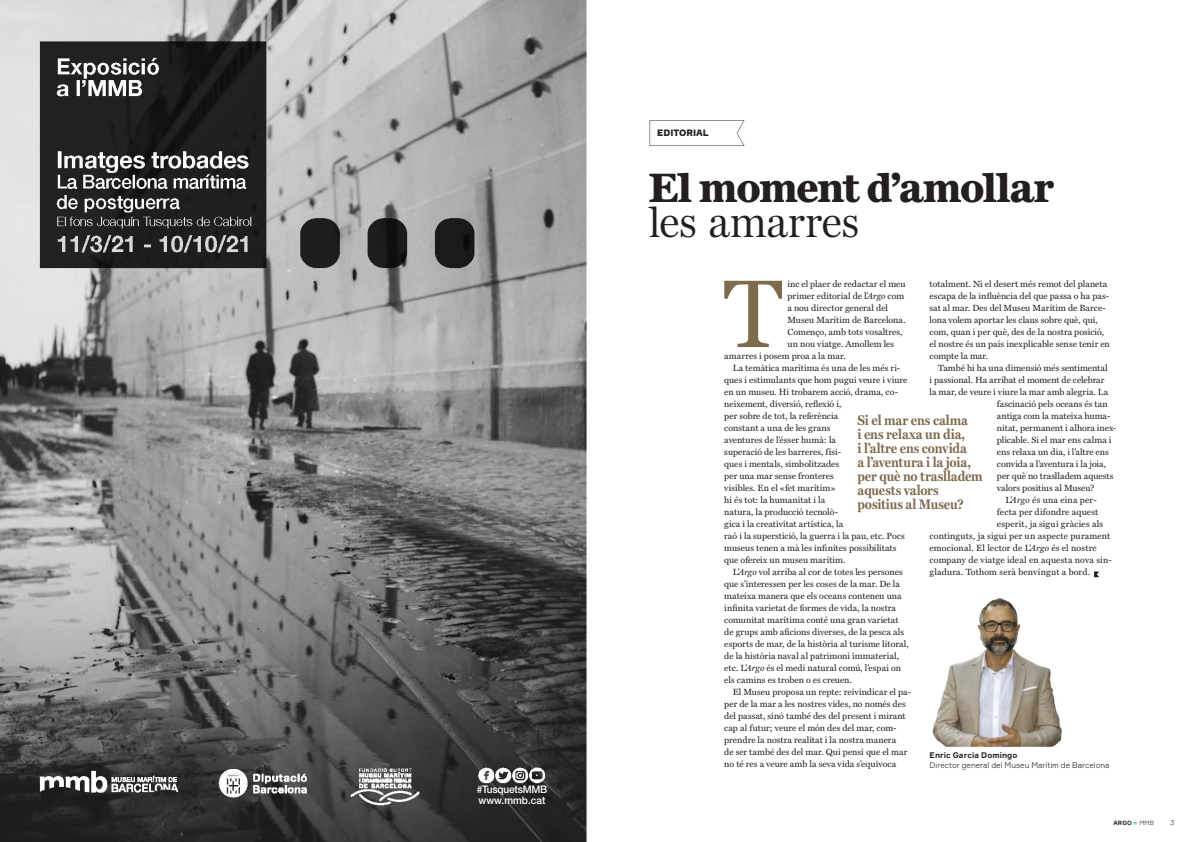
<style>
.page{position:relative;width:1190px;height:842px;background:#fff}
.page>*{position:absolute;margin:0;border:0;box-sizing:border-box;transform-origin:0 0}
.t1{font:95.6px "Georgia";color:#7e6a4d}
.t2{font:43.9px "Miller Daily One";letter-spacing:-.015em;color:#231f20}
.t3{font:700 41.9px "Miller Daily One";letter-spacing:-.025em;color:#231f20}
.t4{font:700 14px/14px "Miller Text";letter-spacing:-.01em;color:#7e6a4d;scale:.9 1}
.t5{font:500 10.5px/10.5px "Helvetica Neue LT Std";letter-spacing:-.02em;color:#fff;scale:.96 1}
.t6{font:9px/12px "Miller Text";letter-spacing:.005em;color:#231f20}
.t7{font:9px "Miller Text";letter-spacing:.025em;color:#231f20}
.t8{font:900 9px "Formular";color:#231f20}
.t9{font:300 8px "Formular";color:#231f20}
.t10{font:700 8px "Formular";letter-spacing:.005em;color:#231f20}
.t11{font:300 7px "Formular";color:#231f20}
.t12{font:700 6px "Formular";color:#231f20}
.s1{font-style:italic}
.s2{color:#00aeef}
.s3{font-weight:300;font-style:italic}
</style>
<div class="page">
<img style="left:0;top:0;width:1099px;height:841px">
<img style="left:928px;top:593px;width:136px;height:157px">
<p class="t5" style="left:477px;top:783px;width:75px">#TusquetsMMB www.mmb.cat</p>
<p class="t8" style="left:657px;top:127px;width:53px">EDITORIAL</p>
<h3 class="t3" style="left:648px;top:162px;width:407px">El moment d’amollar</h3>
<h2 class="t2" style="left:648px;top:199px;width:213px">les amarres</h2>
<p class="t6" style="left:929px;top:277px;width:182px">totalment. Ni el desert més remot del planeta escapa de la influència del que passa o ha pas&shy;sat al mar. Des del Museu Marítim de Barce&shy;lona volem aportar les claus sobre què, qui, com, quan i per què, des de la nostra posició, el nostre és un país inexplicable sense tenir en compte la mar.</p>
<p class="t6" style="left:938px;top:361px;width:171px">També hi ha una dimensió més sentimental</p>
<p class="t6" style="left:929px;top:373px;width:176px">i passional. Ha arribat el moment de celebrar</p>
<p class="t6" style="left:929px;top:385px;width:180px">la mar, de veure i viure la mar amb alegria. La</p>
<p class="t6" style="left:997px;top:397px;width:112px">fascinació pels oceans és tan</p>
<p class="t6" style="left:997px;top:409px;width:115px">antiga com la mateixa huma-</p>
<p class="t6" style="left:997px;top:421px;width:121px">nitat, permanent i alhora inex-</p>
<p class="t6" style="left:997px;top:433px;width:116px">plicable. Si el mar ens calma i</p>
<p class="t6" style="left:997px;top:445px;width:113px">ens relaxa un dia, i l’altre ens</p>
<p class="t6" style="left:997px;top:457px;width:111px">convida a l’aventura i la joia,</p>
<p class="t6" style="left:997px;top:469px;width:118px">per què no traslladem aquests</p>
<p class="t6" style="left:997px;top:481px;width:99px">valors positius al Museu?</p>
<p class="t6" style="left:1005px;top:493px;width:93px">L’<span class="s1">Argo</span> és una eina per-</p>
<p class="t6" style="left:997px;top:505px;width:103px">fecta per difondre aquest</p>
<p class="t7" style="left:997px;top:518px;width:108px">esperit, ja sigui gràcies als</p>
<p class="t6" style="left:929px;top:529px;width:182px">continguts, ja sigui per un aspecte purament</p>
<p class="t6" style="left:929px;top:541px;width:169px">emocional. El lector de L’<span class="s1">Argo</span> és el nostre</p>
<p class="t6" style="left:929px;top:553px;width:184px">company de viatge ideal en aquesta nova sin-</p>
<p class="t6" style="left:929px;top:565px;width:162px">gladura. Tothom serà benvingut a bord.</p>
<h1 class="t1" style="left:723px;top:244px;width:61px">T</h1>
<p class="t6" style="left:787px;top:278px;width:120px">inc el plaer de redactar el meu</p>
<p class="t6" style="left:787px;top:290px;width:118px">primer editorial de l’<span class="s1">Argo</span> com</p>
<p class="t6" style="left:787px;top:302px;width:102px">a nou director general del</p>
<p class="t6" style="left:787px;top:314px;width:120px">Museu Marítim de Barcelona.</p>
<p class="t6" style="left:787px;top:326px;width:116px">Començo, amb tots vosaltres,</p>
<p class="t6" style="left:787px;top:338px;width:108px">un nou viatge. Amollem les</p>
<p class="t6" style="left:724px;top:350px;width:123px">amarres i posem proa a la mar.</p>
<p class="t6" style="left:733px;top:362px;width:169px">La temàtica marítima és una de les més ri-</p>
<p class="t6" style="left:724px;top:374px;width:185px">ques i estimulants que hom pugui veure i viure</p>
<p class="t6" style="left:724px;top:386px;width:175px">en un museu. Hi trobarem acció, drama, co-</p>
<p class="t6" style="left:724px;top:398px;width:119px">neixement, diversió, reflexió i,</p>
<p class="t6" style="left:724px;top:410px;width:115px">per sobre de tot, la referència</p>
<p class="t6" style="left:724px;top:422px;width:108px">constant a una de les grans</p>
<p class="t6" style="left:724px;top:434px;width:113px">aventures de l’ésser humà: la</p>
<p class="t6" style="left:724px;top:446px;width:118px">superació de les barreres, físi-</p>
<p class="t6" style="left:724px;top:458px;width:116px">ques i mentals, simbolitzades</p>
<p class="t6" style="left:724px;top:470px;width:111px">per una mar sense fronteres</p>
<p class="t6" style="left:724px;top:482px;width:113px">visibles. En el «fet marítim»</p>
<p class="t6" style="left:724px;top:494px;width:102px">hi és tot: la humanitat i la</p>
<p class="t6" style="left:724px;top:506px;width:115px">natura, la producció tecnolò-</p>
<p class="t6" style="left:724px;top:518px;width:120px">gica i la creativitat artística, la</p>
<p class="t6" style="left:724px;top:530px;width:182px">raó i la superstició, la guerra i la pau, etc. Pocs</p>
<p class="t6" style="left:724px;top:542px;width:174px">museus tenen a mà les infinites possibilitats</p>
<p class="t6" style="left:724px;top:554px;width:123px">que ofereix un museu marítim.</p>
<p class="t6" style="left:733px;top:566px;width:171px">L’<span class="s1">Argo</span> vol arriba al cor de totes les persones</p>
<p class="t6" style="left:724px;top:577px;width:177px">que s’interessen per les coses de la mar. De la</p>
<p class="t6" style="left:724px;top:589px;width:179px">mateixa manera que els oceans contenen una</p>
<p class="t6" style="left:724px;top:601px;width:173px">infinita varietat de formes de vida, la nostra</p>
<p class="t6" style="left:724px;top:613px;width:176px">comunitat marítima conté una gran varietat</p>
<p class="t6" style="left:724px;top:625px;width:181px">de grups amb aficions diverses, de la pesca als</p>
<p class="t6" style="left:724px;top:637px;width:186px">esports de mar, de la història al turisme litoral,</p>
<p class="t6" style="left:724px;top:649px;width:176px">de la història naval al patrimoni immaterial,</p>
<p class="t6" style="left:724px;top:661px;width:178px">etc. L’<span class="s1">Argo</span> és el medi natural comú, l’espai on</p>
<p class="t6" style="left:724px;top:673px;width:129px">els camins es troben o es creuen.</p>
<p class="t6" style="left:733px;top:685px;width:180px">El Museu proposa un repte: reivindicar el pa-</p>
<p class="t6" style="left:724px;top:697px;width:183px">per de la mar a les nostres vides, no només des</p>
<p class="t6" style="left:724px;top:709px;width:183px">del passat, sinó també des del present i mirant</p>
<p class="t6" style="left:724px;top:721px;width:174px">cap al futur; veure el món des del mar, com-</p>
<p class="t6" style="left:724px;top:733px;width:173px">prendre la nostra realitat i la nostra manera</p>
<p class="t6" style="left:724px;top:745px;width:185px">de ser també des del mar. Qui pensi que el mar</p>
<p class="t6" style="left:724px;top:757px;width:173px">no té res a veure amb la seva vida s’equivoca</p>
<h3 class="t4" style="left:857px;top:413px;width:141px">Si el mar ens calma<br>i ens relaxa un dia,<br>i l’altre ens convida<br>a l’aventura i la joia, per què no traslladem aquests valors positius al Museu?</h3>
<p class="t10" style="left:929px;top:749px;width:89px">Enric Garcia Domingo</p>
<p class="t9" style="left:929px;top:759px;width:181px">Director general del Museu Marítim de Barcelona</p>
<p class="t12" style="left:1113px;top:818px;width:42px">ARGO <span class="s2">≈</span> <span class="s3">MMB</span></p>
<p class="t11" style="left:1170px;top:817px;width:5px">3</p>
</div>
